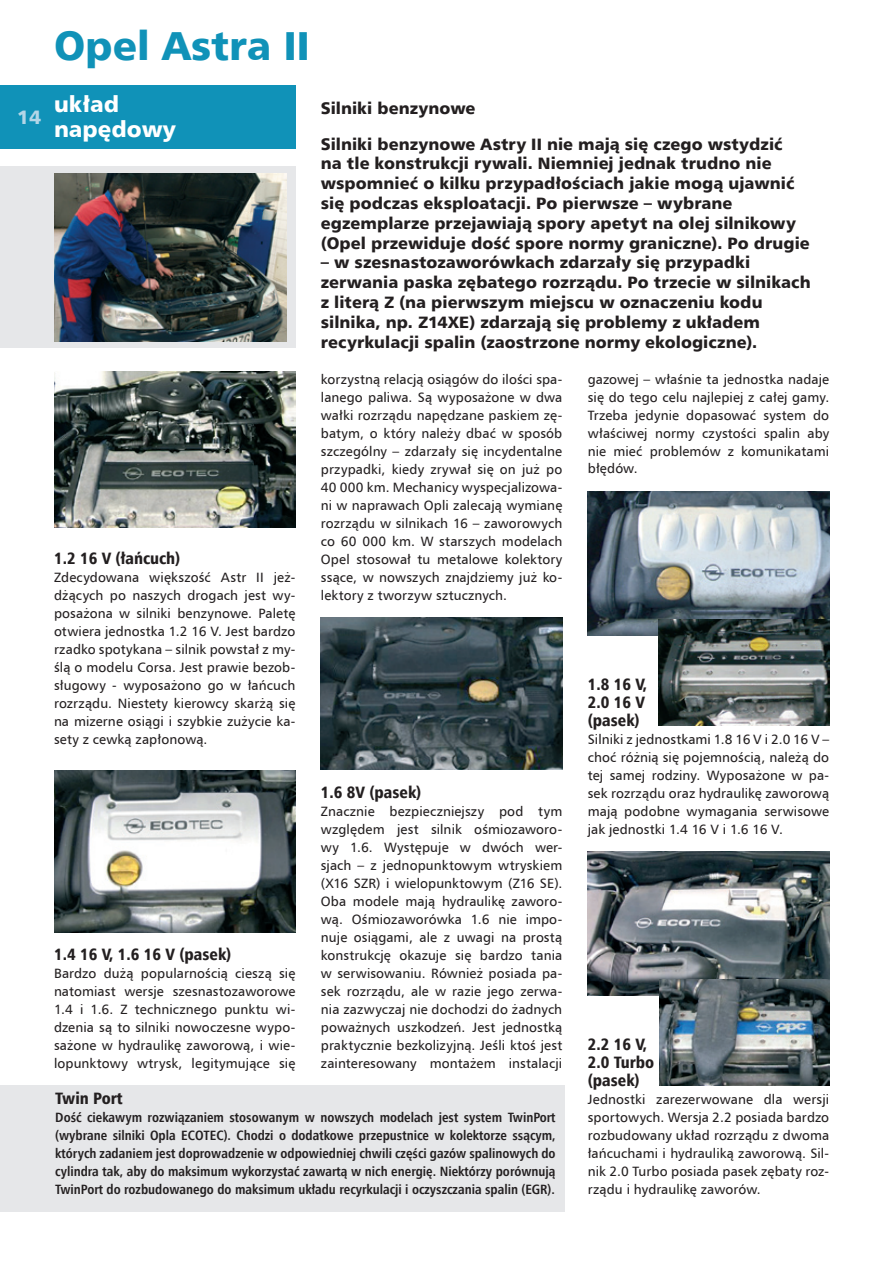
<style>
.page{position:relative;width:893px;height:1263px;background:#fff}
.page>*{position:absolute;margin:0;border:0;box-sizing:border-box;transform-origin:0 0}
.t1{font:40.5px "Humnst 777 Blk EU";color:#1092b8}
.t2{font:22.5px/25.5px "Humnst 777 Blk EU";color:#fff}
.t3{font:19.5px "Humnst 777 Blk EU";color:#b3d6e7}
.t4{font:16.5px/19.8px "Humnst 777 Blk EU";letter-spacing:.005em;color:#231f20}
.t5{font:16.5px/18px "Humnst 777 Blk Cn EU";color:#231f20}
.t6{font:13.5px/18px "Humnst 777 EU";letter-spacing:.005em;color:#231f20;text-align:justify}
.t7{font:700 13.5px/18px "Humnst 777 Cn EU";color:#231f20;text-align:justify}
</style>
<div class="page">
<div style="left:0;top:85px;width:296px;height:64px;background:#1092b8"></div>
<div style="left:0;top:166px;width:295px;height:182px;background:#e6e7e9"></div>
<img style="left:54px;top:372px;width:241px;height:156px">
<img style="left:54px;top:174px;width:233px;height:167px">
<div style="left:0;top:1086px;width:564px;height:126px;background:#e6e7e9"></div>
<img style="left:321px;top:618px;width:241px;height:151px">
<img style="left:54px;top:770px;width:241px;height:163px">
<img style="left:588px;top:492px;width:241px;height:144px">
<img style="left:588px;top:852px;width:241px;height:144px">
<img style="left:658px;top:619px;width:171px;height:107px">
<img style="left:659px;top:979px;width:170px;height:107px">
<h3 class="t3" style="left:17px;top:105px;width:26px">14</h3>
<h1 class="t1" style="left:54px;top:19px;width:257px">Opel Astra II</h1>
<h2 class="t2" style="left:54px;top:91px;width:123px">układ napędowy</h2>
<p class="t4" style="left:321px;top:90px;width:463px;line-height:36px">Silniki benzynowe<br>Silniki benzynowe Astry II nie mają się czego wstydzić</p>
<p class="t4" style="left:321px;top:154px;width:490px">na tle konstrukcji rywali. Niemniej jednak trudno nie wspomnieć o kilku przypadłościach jakie mogą ujawnić się podczas eksploatacji. Po pierwsze – wybrane egzemplarze przejawiają spory apetyt na olej silnikowy (Opel przewiduje dość spore normy graniczne). Po drugie</p>
<p class="t4" style="left:321px;top:253px;width:492px">– w szesnastozaworówkach zdarzały się przypadki zerwania paska zębatego rozrządu. Po trzecie w silnikach z literą Z (na pierwszym miejscu w oznaczeniu kodu silnika, np. Z14XE) zdarzają się problemy z układem recyrkulacji spalin (zaostrzone normy ekologiczne).</p>
<p class="t5" style="left:54px;top:549px;width:128px">1.2 16 V (łańcuch)</p>
<p class="t6" style="left:54px;top:568px;width:243px">Zdecydowana większość Astr II jeż&shy;dżących po naszych drogach jest wy&shy;posażona w silniki benzynowe. Paletę otwiera jednostka 1.2 16 V. Jest bardzo rzadko spotykana – silnik powstał z my&shy;ślą o modelu Corsa. Jest prawie bezob&shy;sługowy - wyposażono go w łańcuch rozrządu. Niestety kierowcy skarżą się na mizerne osiągi i szybkie zużycie ka&shy;sety z cewką zapłonową.</p>
<p class="t5" style="left:54px;top:945px;width:179px">1.4 16 V, 1.6 16 V (pasek)</p>
<p class="t6" style="left:54px;top:964px;width:243px">Bardzo dużą popularnością cieszą się natomiast wersje szesnastozaworowe 1.4 i 1.6. Z technicznego punktu wi&shy;dzenia są to silniki nowoczesne wypo&shy;sażone w hydraulikę zaworową, i wie&shy;lopunktowy wtrysk, legitymujące się</p>
<p class="t6" style="left:321px;top:370px;width:243px">korzystną relacją osiągów do ilości spa&shy;lanego paliwa. Są wyposażone w dwa wałki rozrządu napędzane paskiem zę&shy;batym, o który należy dbać w sposób szczególny – zdarzały się incydentalne przypadki, kiedy zrywał się on już po 40 000 km. Mechanicy wyspecjalizowa&shy;ni w naprawach Opli zalecają wymianę rozrządu w silnikach 16 – zaworowych co 60 000 km. W starszych modelach Opel stosował tu metalowe kolektory ssące, w nowszych znajdziemy już ko&shy;lektory z tworzyw sztucznych.</p>
<p class="t5" style="left:321px;top:783px;width:102px">1.6 8V (pasek)</p>
<p class="t6" style="left:321px;top:802px;width:243px">Znacznie bezpieczniejszy pod tym względem jest silnik ośmiozaworo&shy;wy 1.6. Występuje w dwóch wer&shy;sjach – z jednopunktowym wtryskiem (X16 SZR) i wielopunktowym (Z16 SE).<br>Oba modele mają hydraulikę zaworo&shy;wą. Ośmiozaworówka 1.6 nie impo&shy;nuje osiągami, ale z uwagi na prostą konstrukcję okazuje się bardzo tania w serwisowaniu. Również posiada pa&shy;sek rozrządu, ale w razie jego zerwa&shy;nia zazwyczaj nie dochodzi do żadnych poważnych uszkodzeń. Jest jednostką praktycznie bezkolizyjną. Jeśli ktoś jest zainteresowany montażem instalacji</p>
<p class="t5" style="left:55px;top:1089px;width:69px">Twin Port</p>
<p class="t7" style="left:55px;top:1108px;width:502px">Dość ciekawym rozwiązaniem stosowanym w nowszych modelach jest system TwinPort (wybrane silniki Opla ECOTEC). Chodzi o dodatkowe przepustnice w kolektorze ssącym, których zadaniem jest doprowadzenie w odpowiedniej chwili części gazów spalinowych do cylindra tak, aby do maksimum wykorzystać zawartą w nich energię. Niektórzy porównują TwinPort do rozbudowanego do maksimum układu recyrkulacji i oczyszczania spalin (EGR).</p>
<p class="t6" style="left:588px;top:370px;width:243px">gazowej – właśnie ta jednostka nadaje się do tego celu najlepiej z całej gamy.<br>Trzeba jedynie dopasować system do właściwej normy czystości spalin aby nie mieć problemów z komunikatami błędów.</p>
<p class="t5" style="left:588px;top:675px;width:61px">1.8 16 V,<br>2.0 16 V (pasek)</p>
<p class="t6" style="left:588px;top:730px;width:243px">Silniki z jednostkami 1.8 16 V i 2.0 16 V – choć różnią się pojemnością, należą do tej samej rodziny. Wyposażone w pa&shy;sek rozrządu oraz hydraulikę zaworową mają podobne wymagania serwisowe jak jednostki 1.4 16 V i 1.6 16 V.</p>
<p class="t5" style="left:588px;top:1035px;width:68px">2.2 16 V,<br>2.0 Turbo (pasek)</p>
<p class="t6" style="left:588px;top:1090px;width:243px">Jednostki zarezerwowane dla wersji sportowych. Wersja 2.2 posiada bardzo rozbudowany układ rozrządu z dwoma łańcuchami i hydrauliką zaworową. Sil&shy;nik 2.0 Turbo posiada pasek zębaty roz&shy;rządu i hydraulikę zaworów.</p>
</div>
